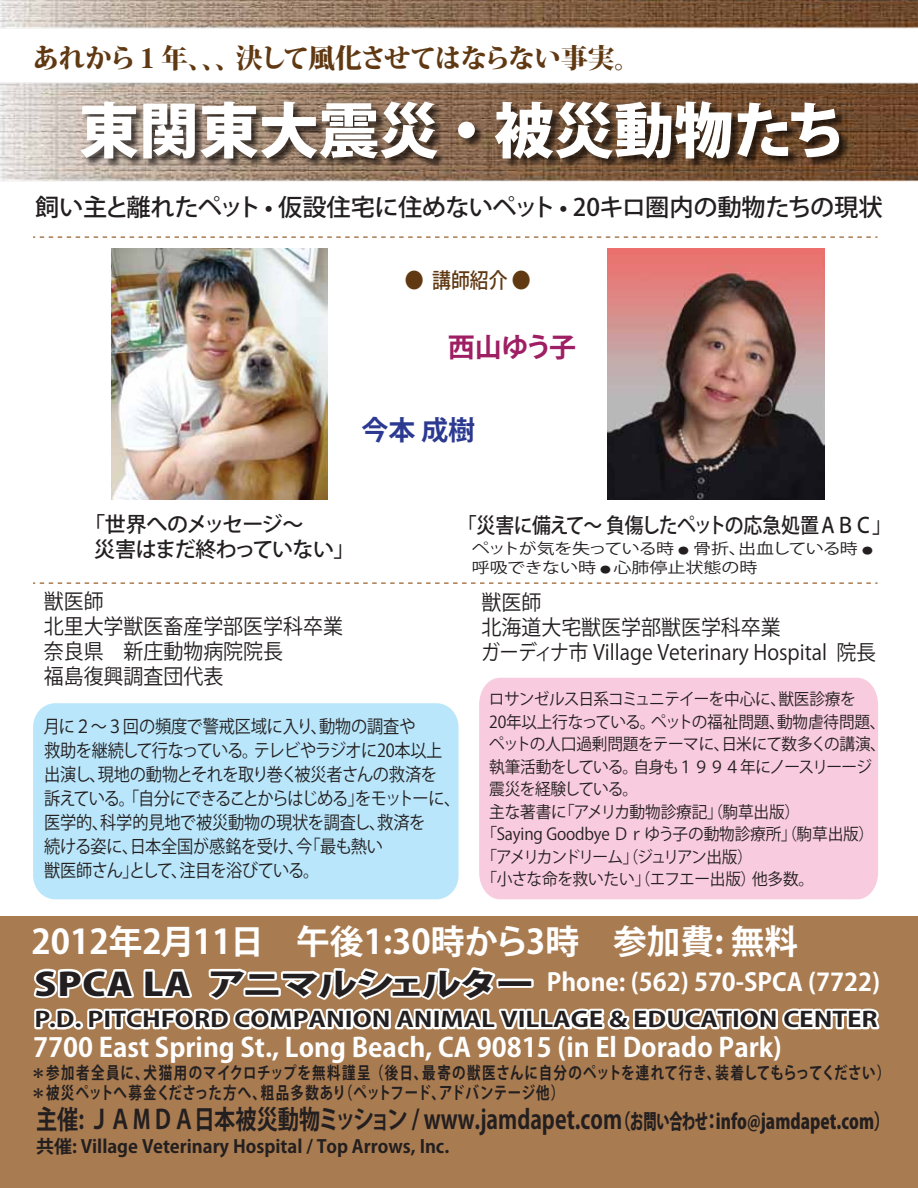
<style>
.page{position:relative;width:918px;height:1188px;background:#fff}
.page>*{position:absolute;margin:0;border:0;box-sizing:border-box;transform-origin:0 0}
.t1{font:800 60px "Koz Go Pro";color:#fff}
.t2{font:700 33.75px "Koz Go Pro";color:#fff}
.t3{font:800 31.5px "Koz Go Pro";letter-spacing:-.05em;color:#231f20;scale:1.25 1}
.t4{font:800 27px "Koz Min Pr 6 N";letter-spacing:-.06em;color:#603913}
.t5{font:700 27px "Koz Go Pro";letter-spacing:-.06em;color:#9e1f63}
.t6{font:700 27px "Koz Go Pro";color:#2b3990}
.t7{font:700 26.25px "Koz Go Pro";color:#231f20;scale:.81 1}
.t8{font:700 26.25px "Koz Go Pro";color:#fff}
.t9{font:700 24.3px "Koz Go Pro";color:#fff}
.t10{font:500 24px "Koz Go Pro";letter-spacing:-.02em;color:#231f20}
.t11{font:21px/25.2px "Koz Go Pro";color:#231f20;scale:.95 1}
.t12{font:700 21px "Koz Go Pro";color:#231f20;scale:1.26 1}
.t13{font:500 21px/25.2px "Koz Go Pro";letter-spacing:-.03em;color:#231f20}
.t14{font:500 21px "Koz Go Pro";letter-spacing:-.03em;color:#231f20;scale:.9 1}
.t15{font:500 21px "Koz Go Pro";color:#603913;scale:.9 1}
.t16{font:18px/24px "Koz Go Pro";letter-spacing:-.03em;color:#231f20;scale:.9 1}
.t17{font:700 18px "Koz Go Pro";color:#231f20}
.t18{font:700 16.8px/19.5px "Koz Go Pro";letter-spacing:.055em;color:#231f20;scale:.8 1}
.t19{font:16.5px "Koz Go Pro";letter-spacing:-.025em;color:#231f20;scale:.95 1}
.t20{font:16.5px "Koz Go Pro";letter-spacing:-.05em;color:#231f20;scale:.95 1}
.t21{font:16.5px "Koz Go Pro";letter-spacing:-.045em;color:#231f20;scale:.95 1}
.t22{font:16.5px "Koz Go Pro";letter-spacing:-.125em;color:#231f20;scale:.95 1}
.t23{font:15px/19.5px "Koz Go Pro";letter-spacing:-.02em;color:#231f20;scale:1.2 1}
.s1{font-size:9px}
.s2{font-size:15px}
.s3{font-weight:800;font-size:20.7px}
</style>
<div class="page">
<img style="left:0;top:82px;width:918px;height:100px">
<img style="left:0;top:0;width:918px;height:29px">
<div style="left:33px;top:703px;width:426px;height:196px;background:#b9e6fa;border-radius:23px"></div>
<div style="left:479px;top:678px;width:399px;height:221px;background:#f9cbdf"></div>
<div style="left:0;top:916px;width:918px;height:272px;background:#a97b50"></div>
<img style="left:78px;top:99px;width:776px;height:83px">
<img style="left:111px;top:249px;width:217px;height:251px">
<svg style="left:33px;top:967px;width:847px;height:63px"></svg>
<svg style="left:33px;top:582px;width:845px;height:2px"></svg>
<svg style="left:33px;top:236px;width:845px;height:2px"></svg>
<img style="left:608px;top:249px;width:216px;height:251px">
<h3 class="t4" style="left:33px;top:43px;width:610px">あれから１年、、、決して風化させてはならない事実。</h3>
<h1 class="t1" style="left:79px;top:92px;width:768px">東関東大震災 ・ 被災動物たち</h1>
<h3 class="t10" style="left:35px;top:192px;width:849px">飼い主と離れたペット • 仮設住宅に住めないペット • 20キロ圏内の動物たちの現状</h3>
<p class="t15" style="left:405px;top:267px;width:142px">● 講師紹介 ●</p>
<h3 class="t5" style="left:448px;top:330px;width:130px">西山ゆう子</h3>
<h3 class="t6" style="left:361px;top:412px;width:115px">今本 成樹</h3>
<p class="t13" style="left:94px;top:513px;width:262px;text-indent:-10px">「世界へのメッセージ～<br>災害はまだ終わっていない」</p>
<p class="t14" style="left:458px;top:512px;width:483px">「災害に備えて～ 負傷したペットの応急処置ＡＢＣ」</p>
<p class="t23" style="left:472px;top:539px;width:345px">ペットが気を失っている時 <span class="s1">●</span> 骨折、出血している時 <span class="s1">●　</span>呼吸できない時 <span class="s1">●</span> 心肺停止状態の時</p>
<p class="t11" style="left:44px;top:589px;width:317px">獣医師<br>北里大学獣医畜産学部医学科卒業奈良県　新庄動物病院院長<br>福島復興調査団代表</p>
<p class="t11" style="left:481px;top:590px;width:418px">獣医師<br>北海道大宅獣医学部獣医学科卒業<br>ガーディナ市 Village Veterinary Hospital 院長</p>
<p class="t16" style="left:44px;top:715px;width:464px">月に２～３回の頻度で警戒区域に入り、動物の調査や<br>救助を継続して行なっている。テレビやラジオに20本以上出演し、現地の動物とそれを取り巻く被災者さんの救済を<br>訴えている。「自分にできることからはじめる」をモットーに、医学的、科学的見地で被災動物の現状を調査し、救済を<br>続ける姿に、日本全国が感銘を受け、今「最も熱い<br>獣医師さん」として、注目を浴びている。</p>
<p class="t21" style="left:489px;top:689px;width:388px">ロサンゼルス日系コミュニテイーを中心に、獣医診療を</p>
<p class="t19" style="left:489px;top:711px;width:419px">20年以上行なっている。ペットの福祉問題、動物虐待問題、</p>
<p class="t19" style="left:489px;top:734px;width:419px">ペットの人口過剰問題をテーマに、日米にて数多くの講演、</p>
<p class="t20" style="left:489px;top:756px;width:404px">執筆活動をしている。自身も１９９４年にノースリーージ</p>
<p class="t19" style="left:489px;top:779px;width:158px">震災を経験している。</p>
<p class="t19" style="left:489px;top:801px;width:329px">主な著書に「アメリカ動物診療記」（駒草出版）</p>
<p class="t19" style="left:482px;top:824px;width:415px">「Saying Goodbye Ｄｒゆう子の動物診療所」（駒草出版）</p>
<p class="t22" style="left:482px;top:846px;width:287px">「アメリカンドリーム」（ジュリアン出版）</p>
<p class="t19" style="left:482px;top:869px;width:351px">「小さな命を救いたい」（エフエー出版）他多数。</p>
<h2 class="t2" style="left:32px;top:920px;width:768px">2012年2月11日　午後1:30時から3時　参加費: 無料</h2>
<h3 class="t3" style="left:34px;top:964px;width:402px">SPCA LA アニマルシェルター</h3>
<p class="t12" style="left:34px;top:1006px;width:671px">P.D. PITCHFORD COMPANION ANIMAL VILLAGE &amp; EDUCATION CENTER</p>
<h3 class="t8" style="left:33px;top:1030px;width:750px">7700 East Spring St., Long Beach, CA 90815 (in El Dorado Park)</h3>
<h3 class="t9" style="left:547px;top:967px;width:335px">Phone: (562) 570-SPCA (7722)</h3>
<p class="t18" style="left:31px;top:1065px;width:1076px"><span class="s2">＊</span>参加者全員に、犬猫用のマイクロチップを無料謹呈（後日、最寄の獣医さんに自分のペットを連れて行き、装着してもらってください）<span class="s2">＊</span>被災ペットへ募金くださった方へ、粗品多数あり（ペットフード、アドバンテージ他）</p>
<h3 class="t7" style="left:36px;top:1103px;width:1056px">主催: ＪＡＭＤＡ日本被災動物ミッション / www.jamdapet.com<span class="s3">（お問い合わせ：info@jamdapet.com）</span></h3>
<p class="t17" style="left:36px;top:1135px;width:415px">共催: Village Veterinary Hospital / Top Arrows, Inc.</p>
</div>
